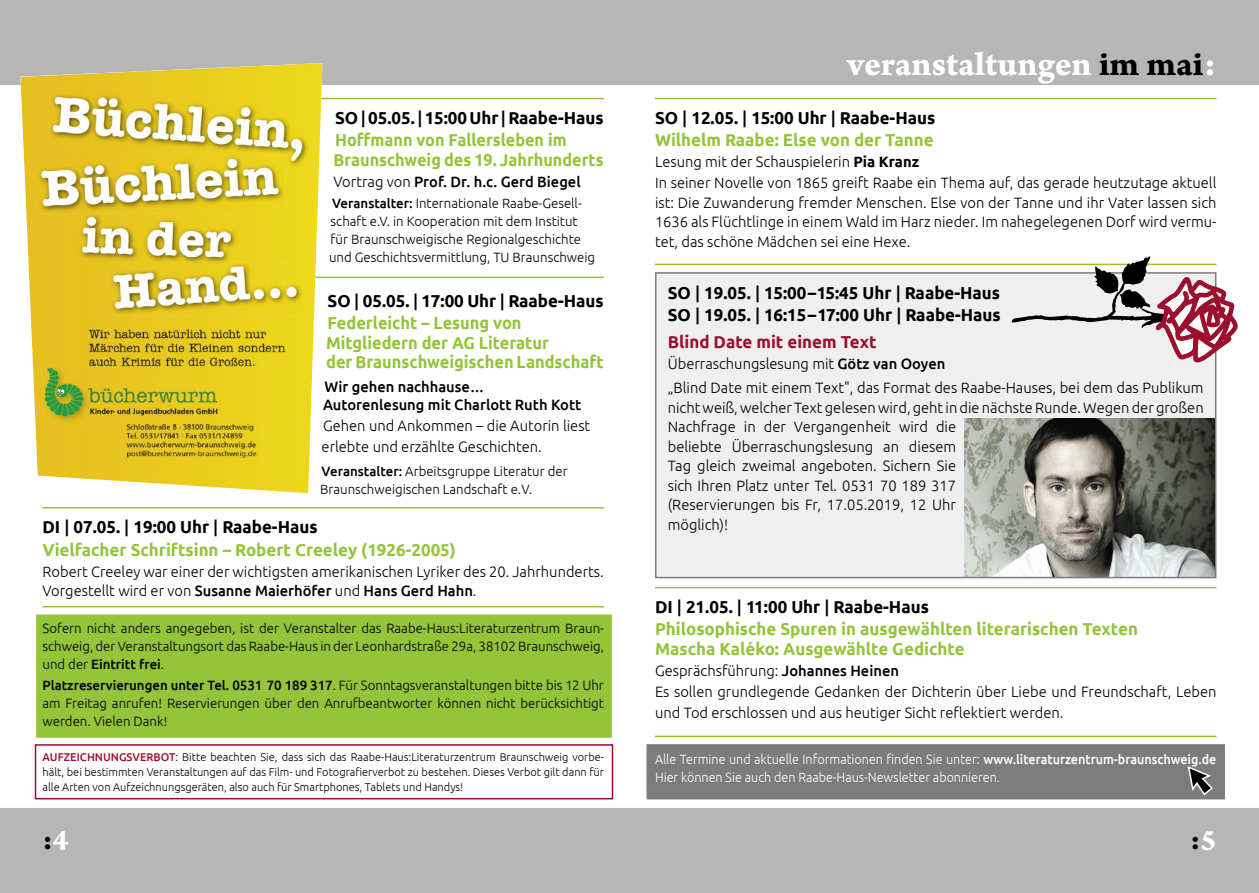
<style>
.page{position:relative;width:1259px;height:893px;background:#b6b6b6}
.page>*{position:absolute;margin:0;border:0;box-sizing:border-box;transform-origin:0 0}
.t1{font:36px "Arno Pro Bold Caption";letter-spacing:-.005em;color:#fff}
.t2{font:30px "Arno Pro Bold Caption";color:#000}
.t3{font:700 17.25px/22.5px "Ubuntu";color:#94c43a}
.t4{font:700 17.25px/22.5px "Ubuntu";color:#000}
.t5{font:700 17.25px/19.5px "Ubuntu";color:#94c43a;scale:.95 1}
.t6{font:700 17.25px "Ubuntu";color:#94c43a;scale:.94 1}
.t7{font:700 17.25px "Ubuntu";color:#9c0f2e}
.t8{font:300 15px/19.5px "Ubuntu";color:#000}
.t9{font:500 15px/18px "Ubuntu";color:#000}
.t10{font:300 13.5px/18px "Ubuntu";color:#000}
.t11{font:300 13.5px/18px "Ubuntu";color:#fff;scale:.93 1}
.t12{font:300 11.25px/15px "Ubuntu";color:#000;text-align:justify}
.s1{font-weight:500}
.s2{color:#94c43a}
.s3{font-weight:300}
.s4{color:#000}
.s5{font-weight:500;color:#000}
.s6{font-weight:500;color:#9c0f2e}
.s7{color:#fff}
.s8{font-weight:700}
</style>
<div class="page">
<div style="left:0;top:85px;width:1259px;height:723px;background:#fff"></div>
<div style="left:36px;top:614px;width:576px;height:124px;background:#94c43a;border:2px solid #94c43a"></div>
<hr style="left:43px;top:98px;width:561px;height:1px;background:#94c43a">
<hr style="left:43px;top:277px;width:561px;height:1px;background:#94c43a">
<hr style="left:43px;top:507px;width:561px;height:1px;background:#94c43a">
<hr style="left:43px;top:606px;width:561px;height:1px;background:#94c43a">
<div style="left:656px;top:273px;width:559px;height:305px;background:#efefef"></div>
<img style="left:964px;top:419px;width:249px;height:156px">
<div style="left:655px;top:272px;width:561px;height:306px;border:2px solid #7c7c7c"></div>
<img style="left:20px;top:63px;width:302px;height:430px">
<hr style="left:655px;top:98px;width:561px;height:1px;background:#94c43a">
<hr style="left:655px;top:264px;width:561px;height:1px;background:#94c43a">
<div style="left:646px;top:744px;width:579px;height:55px;background:#7c7c7c;border:2px solid #7c7c7c"></div>
<hr style="left:655px;top:587px;width:561px;height:1px;background:#94c43a">
<hr style="left:655px;top:736px;width:561px;height:1px;background:#94c43a">
<svg style="left:1187px;top:766px;width:26px;height:30px"></svg>
<div style="left:35px;top:744px;width:578px;height:55px;background:#fff;border:2px solid #9c0f2e"></div>
<svg style="left:1011px;top:256px;width:227px;height:109px"></svg>
<p class="t4" style="left:335px;top:106px;width:270px">SO <span class="s1">|</span> 05.05. <span class="s1">|</span> 15:00 Uhr <span class="s1">|</span> Raabe-Haus<br><span class="s2">Hoffmann von Fallersleben im</span></p>
<p class="t6" style="left:334px;top:149px;width:289px">Braunschweig des 19. Jahrhunderts</p>
<p class="t9" style="left:334px;top:172px;width:249px"><span class="s3">Vortrag von</span> Prof. Dr. h.c. Gerd Biegel</p>
<p class="t10" style="left:329px;top:194px;width:268px"><span class="s1">Veranstalter:</span> Internationale Raabe-Gesell&shy;schaft e.V. in Kooperation mit dem Institut für Braunschweigische Regionalgeschichte und Geschichtsvermittlung, TU Braunschweig</p>
<p class="t4" style="left:328px;top:289px;width:278px">SO <span class="s1">|</span> 05.05. <span class="s1">|</span> 17:00 Uhr <span class="s1">|</span> Raabe-Haus<br><span class="s2">Federleicht – Lesung von</span></p>
<p class="t5" style="left:326px;top:333px;width:294px">Mitgliedern der AG Literatur<br>der Braunschweigischen Landschaft</p>
<p class="t9" style="left:323px;top:378px;width:260px">Wir gehen nachhause…<br>Autorenlesung mit Charlott Ruth Kott</p>
<p class="t8" style="left:322px;top:415px;width:270px;line-height:21px">Gehen und Ankommen – die Autorin liest erlebte und erzählte Geschichten.</p>
<p class="t10" style="left:320px;top:462px;width:249px"><span class="s1">Veranstalter:</span> Arbeitsgruppe Literatur der<br>Braunschweigischen Landschaft e.V.</p>
<p class="t3" style="left:43px;top:516px;width:415px"><span class="s4">DI</span> <span class="s5">|</span> <span class="s4">07.05.</span> <span class="s5">|</span> <span class="s4">19:00 Uhr</span> <span class="s5">|</span> <span class="s4">Raabe-Haus<br></span>Vielfacher Schriftsinn – Robert Creeley (1926-2005)</p>
<p class="t8" style="left:43px;top:561px;width:563px">Robert Creeley war einer der wichtigsten amerikanischen Lyriker des 20. Jahrhunderts.<br>Vorgestellt wird er von <span class="s1">Susanne Maierhöfer</span> und <span class="s1">Hans Gerd Hahn</span>.</p>
<p class="t10" style="left:43px;top:619px;width:563px;text-align:justify">Sofern nicht anders angegeben, ist der Veranstalter das Raabe-Haus:Literaturzentrum Braun&shy;schweig, der Veranstaltungsort das Raabe-Haus in der Leonhardstraße 29a, 38102 Braunschweig, und der <span class="s1">Eintritt frei</span>.</p>
<p class="t10" style="left:43px;top:676px;width:563px;text-align:justify"><span class="s1">Platzreservierungen unter Tel. 0531 70 189 317</span>. Für Sonntagsveranstaltungen bitte bis 12 Uhr am Freitag anrufen! Reservierungen über den Anrufbeantworter können nicht berücksichtigt werden. Vielen Dank!</p>
<p class="t12" style="left:43px;top:749px;width:563px"><span class="s6">AUFZEICHNUNGSVERBOT</span>: Bitte beachten Sie, dass sich das Raabe-Haus:Literaturzentrum Braunschweig vorbe&shy;hält, bei bestimmten Veranstaltungen auf das Film- und Fotografierverbot zu bestehen. Dieses Verbot gilt dann für alle Arten von Aufzeichnungsgeräten, also auch für Smartphones, Tablets und Handys!</p>
<h2 class="t2" style="left:43px;top:822px;width:28px">:<span class="s7">4</span></h2>
<h1 class="t1" style="left:846px;top:43px;width:371px">veranstaltungen <span class="s4">im mai</span>:</h1>
<p class="t3" style="left:655px;top:106px;width:282px"><span class="s4">SO</span> <span class="s5">|</span> <span class="s4">12.05.</span> <span class="s5">|</span> <span class="s4">15:00 Uhr</span> <span class="s5">|</span> <span class="s4">Raabe-Haus<br></span>Wilhelm Raabe: Else von der Tanne</p>
<p class="t8" style="left:655px;top:151px;width:563px;line-height:21px">Lesung mit der Schauspielerin <span class="s8">Pia Kranz<br></span>In seiner Novelle von 1865 greift Raabe ein Thema auf, das gerade heutzutage aktuell</p>
<p class="t8" style="left:655px;top:192px;width:563px;text-align:justify">ist: Die Zuwanderung fremder Menschen. Else von der Tanne und ihr Vater lassen sich 1636 als Flüchtlinge in einem Wald im Harz nieder. Im nahegelegenen Dorf wird vermu&shy;tet, das schöne Mädchen sei eine Hexe.</p>
<p class="t4" style="left:668px;top:281px;width:334px">SO <span class="s1">|</span> 19.05. <span class="s1">|</span> 15:00–15:45 Uhr <span class="s1">|</span> Raabe-Haus<br>SO <span class="s1">|</span> 19.05. <span class="s1">|</span> 16:15–17:00 Uhr <span class="s1">|</span> Raabe-Haus</p>
<p class="t7" style="left:668px;top:331px;width:210px">Blind Date mit einem Text</p>
<p class="t8" style="left:668px;top:351px;width:537px;line-height:24px">Überraschungslesung mit <span class="s1">Götz van Ooyen<br></span>„Blind Date mit einem Text", das Format des Raabe-Hauses, bei dem das Publikum</p>
<p class="t8" style="left:668px;top:397px;width:537px">nicht weiß, welcher Text gelesen wird, geht in die nächste Runde. Wegen der großen Nachfrage in der Vergangenheit wird die<br>beliebte Überraschungslesung an diesem<br>Tag gleich zweimal angeboten. Sichern Sie<br>sich Ihren Platz unter Tel. 0531 70 189 317<br>(Reservierungen bis Fr, 17.05.2019, 12 Uhr<br>möglich)!</p>
<p class="t3" style="left:655px;top:595px;width:484px"><span class="s4">DI</span> <span class="s5">|</span> <span class="s4">21.05.</span> <span class="s5">|</span> <span class="s4">11:00 Uhr</span> <span class="s5">|</span> <span class="s4">Raabe-Haus<br></span>Philosophische Spuren in ausgewählten literarischen Texten</p>
<p class="t3" style="left:655px;top:637px;width:311px">Mascha Kaléko: Ausgewählte Gedichte</p>
<p class="t8" style="left:655px;top:660px;width:563px;line-height:21px">Gesprächsführung: <span class="s1">Johannes Heinen<br></span>Es sollen grundlegende Gedanken der Dichterin über Liebe und Freundschaft, Leben und Tod erschlossen und aus heutiger Sicht reflektiert werden.</p>
<p class="t11" style="left:655px;top:750px;width:605px">Alle Termine und aktuelle Informationen finden Sie unter: <span class="s1">www.literaturzentrum-braunschweig.de<br></span>Hier können Sie auch den Raabe-Haus-Newsletter abonnieren.</p>
<h2 class="t2" style="left:1190px;top:822px;width:28px">:<span class="s7">5</span></h2>
</div>
